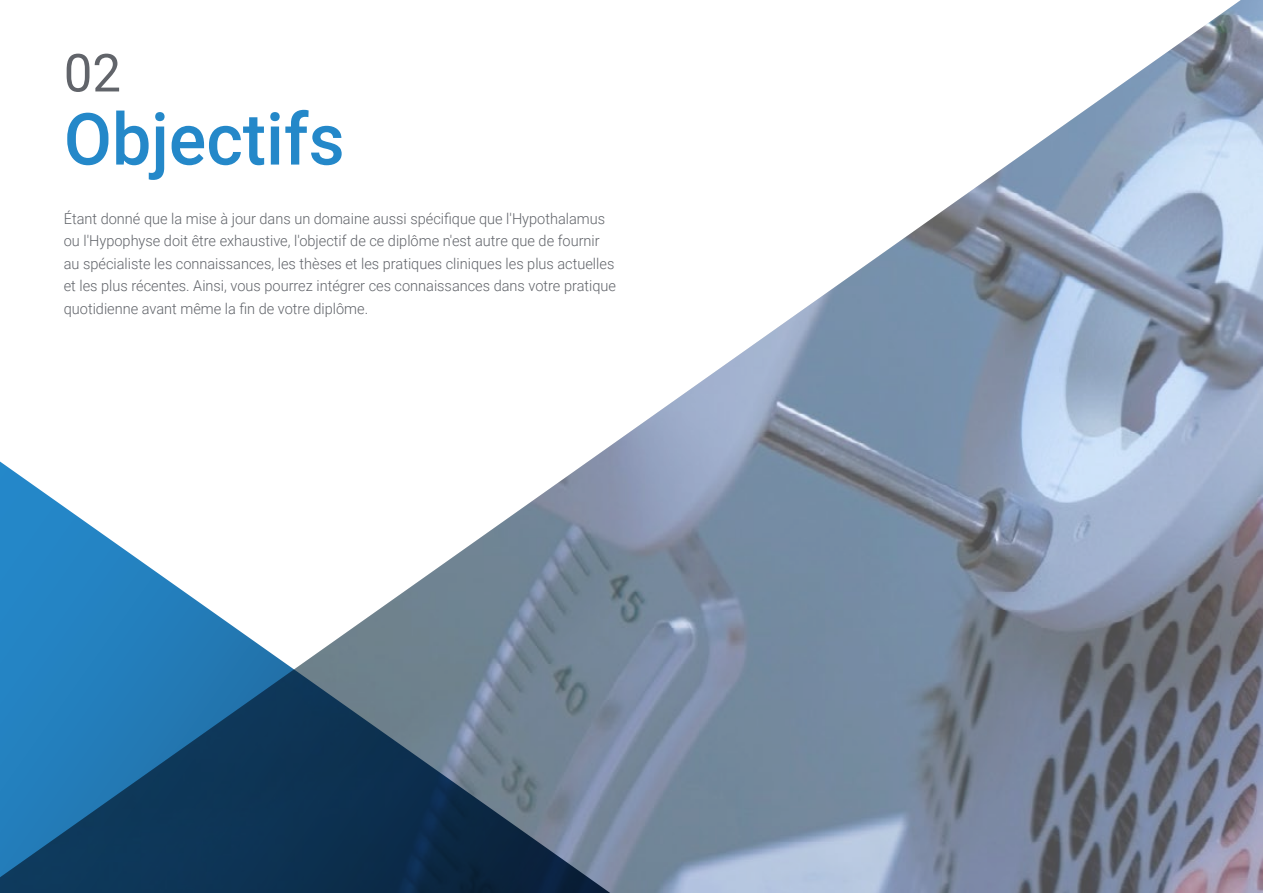
<style>
.page{position:relative;width:1263px;height:893px;background:#fff}
.page>*{position:absolute;margin:0;border:0;box-sizing:border-box;transform-origin:0 0}
.t1{font:500 72px "Roboto";color:#2488c9}
.t2{font:52.5px "Roboto";color:#61646a}
.t3{font:300 15px/22.5px "Roboto";color:#61646a}
</style>
<div class="page">
<img style="left:610px;top:0;width:653px;height:893px">
<svg style="left:0;top:446px;width:640px;height:447px"></svg>
<h2 class="t2" style="left:64px;top:36px;width:59px">02</h2>
<h1 class="t1" style="left:64px;top:89px;width:282px">Objectifs</h1>
<p class="t3" style="left:64px;top:207px;width:554px">Étant donné que la mise à jour dans un domaine aussi spécifique que l'Hypothalamus ou l'Hypophyse doit être exhaustive, l'objectif de ce diplôme n'est autre que de fournir au spécialiste les connaissances, les thèses et les pratiques cliniques les plus actuelles et les plus récentes. Ainsi, vous pourrez intégrer ces connaissances dans votre pratique quotidienne avant même la fin de votre diplôme.</p>
</div>
